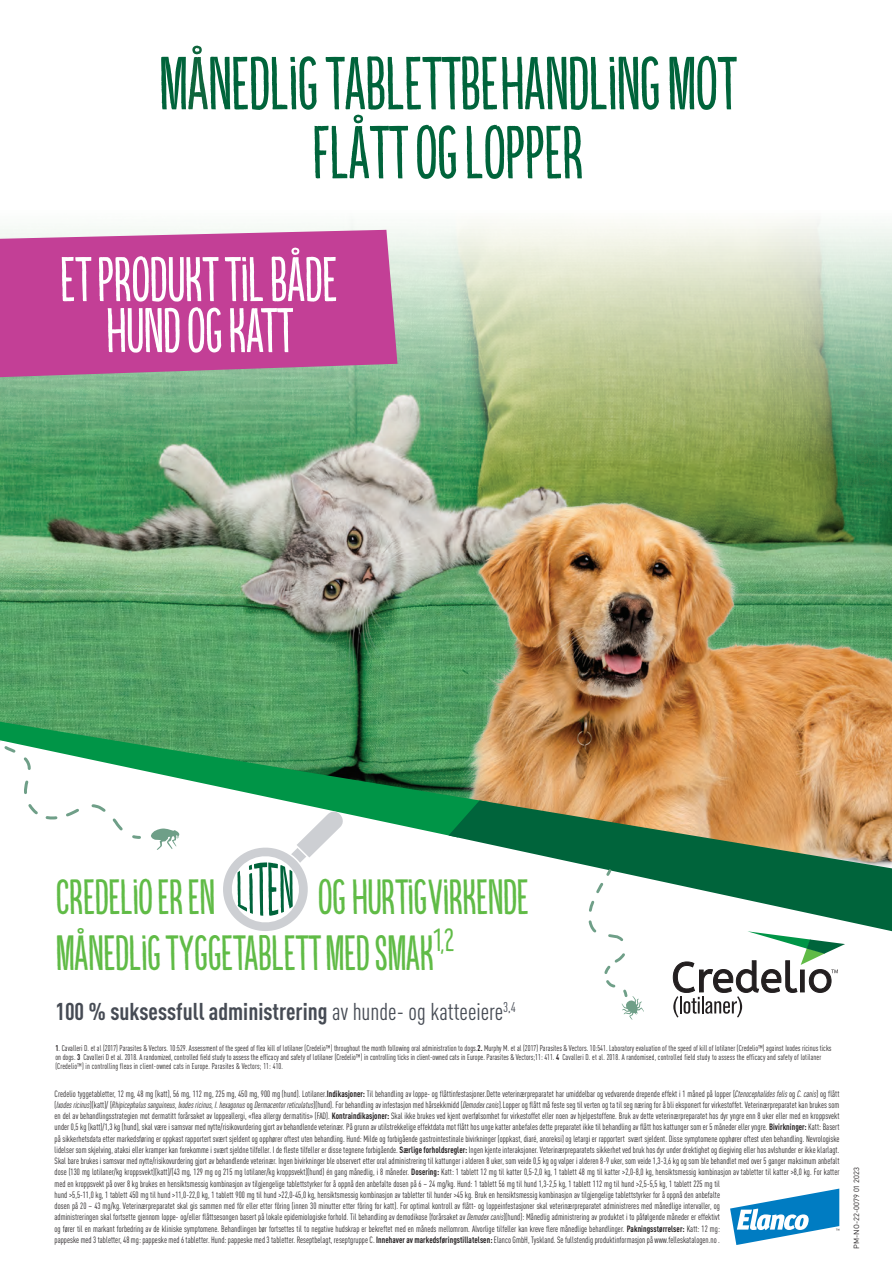
<style>
.page{position:relative;width:892px;height:1262px;background:#fff}
.page>*{position:absolute;margin:0;border:0;box-sizing:border-box;transform-origin:0 0}
.t1{font:75px/69px "Kikster";color:#00643b;text-align:center}
.t2{font:63px/51px "Kikster";color:#fff;text-align:center}
.t3{font:49.5px/55.5px "Kikster";color:#60bb46}
.t4{font:700 condensed 24px "DINOT";color:#464b54}
.t5{font:condensed 9px/11.2px "DINOT";letter-spacing:.005em;color:#231f20;scale:.95 1}
.t6{font:condensed 8.25px/9px "DINOT";letter-spacing:.005em;color:#231f20;scale:.95 1}
.t7{font:7.5px "DINOT";color:#231f20}
.s1{color:#0e653c}
.s2{font-weight:400}
.s3{font-weight:700}
.s4{font-style:italic}
</style>
<div class="page">
<img style="left:0;top:219px;width:892px;height:501px">
<img style="left:370px;top:457px;width:522px;height:281px">
<svg style="left:489px;top:738px;width:403px;height:493px"></svg>
<svg style="left:143px;top:720px;width:346px;height:116px"></svg>
<svg style="left:449px;top:800px;width:443px;height:131px"></svg>
<svg style="left:672px;top:931px;width:173px;height:87px"></svg>
<svg style="left:0;top:230px;width:397px;height:148px;background:#c14c99"></svg>
<svg style="left:151px;top:828px;width:28px;height:22px"></svg>
<svg style="left:0;top:718px;width:143px;height:121px"></svg>
<svg style="left:587px;top:867px;width:57px;height:153px"></svg>
<svg style="left:730px;top:1189px;width:109px;height:56px"></svg>
<svg style="left:223px;top:812px;width:120px;height:119px"></svg>
<h1 class="t1" style="left:160px;top:46px;width:579px">M<span class="s1">Å</span>NEDLIG TABLETTBEHANDLING MOT<br>FLÅTT OG LOPPER</h1>
<h2 class="t2" style="left:61px;top:252px;width:278px">ET PRODUKT TIL BÅDE<br>HUND OG KATT</h2>
<h3 class="t3" style="left:56px;top:868px;width:160px">CREDELIO ER EN</h3>
<h3 class="t3" style="left:56px;top:868px;width:474px;text-indent:262px">OG HURTIGVIRKENDE<br>MÅNEDLIG TYGGETABLETT MED SMAK<sup>1,2</sup></h3>
<h3 class="t4" style="left:55px;top:997px;width:462px">100 % suksessfull administrering <span class="s2">av hunde- og katteeiere</span><sup>3,4</sup></h3>
<p class="t6" style="left:55px;top:1043px;width:818px"><span class="s3">1</span>. Cavalleri D. et al (2017) Parasites &amp; Vectors. 10:529. Assessment of the speed of flea kill of lotilaner (Credelio™) throughout the month following oral administration to dogs.<span class="s3">2.</span> Murphy M. et al (2017) Parasites &amp; Vectors. 10:541. Laboratory evaluation of the speed of kill of lotilaner (Credelio™) against Ixodes ricinus ticks on dogs. <span class="s3">3</span> Cavalleri D et al. 2018. A randomized, controlled field study to assess the efficacy and safety of lotilaner (Credelio™) in controlling ticks in client-owned cats in Europe. Parasites &amp; Vectors;11: 411. <span class="s3">4</span> Cavalleri D. et al. 2018. A randomised, controlled field study to assess the efficacy and safety of lotilaner (Credelio™) in controlling fleas in client-owned cats in Europe. Parasites &amp; Vectors; 11: 410.</p>
<p class="t5" style="left:55px;top:1088px;width:828px">Credelio tyggetabletter, 12 mg, 48 mg (katt), 56 mg, 112 mg, 225 mg, 450 mg, 900 mg (hund). Lotilaner.<span class="s3">Indikasjoner:</span> Til behandling av loppe- og flåttinfestasjoner.Dette veterinærpreparatet har umiddelbar og vedvarende drepende effekt i 1 måned på lopper (<span class="s4">Ctenocephalides felis</span> og <span class="s4">C. canis</span>) og flått (<span class="s4">Ixodes ricinus</span>)(katt)/ (<span class="s4">Rhipicephalus sanguineus, Ixodes ricinus, I. hexagonus</span> og <span class="s4">Dermacentor reticulatus</span>)(hund). For behandling av infestasjon med hårsekkmidd (<span class="s4">Demodex canis</span>).Lopper og flått må feste seg til verten og ta til seg næring for å bli eksponert for virkestoffet. Veterinærpreparatet kan brukes som en del av behandlingsstrategien mot dermatitt forårsaket av loppeallergi, «flea allergy dermatitis» (FAD). <span class="s3">Kontraindikasjoner:</span> Skal ikke brukes ved kjent overfølsomhet for virkestoffet eller noen av hjelpestoffene. Bruk av dette veterinærpreparatet hos dyr yngre enn 8 uker eller med en kroppsvekt under 0,5 kg (katt)/1,3 kg (hund), skal være i samsvar med nytte/risikovurdering gjort av behandlende veterinær. På grunn av utilstrekkelige effektdata mot flått hos unge katter anbefales dette preparatet ikke til behandling av flått hos kattunger som er 5 måneder eller yngre. <span class="s3">Bivirkninger:</span> Katt: Basert på sikkerhetsdata etter markedsføring er oppkast rapportert svært sjeldent og opphører oftest uten behandling. Hund: Milde og forbigående gastrointestinale bivirkninger (oppkast, diaré, anoreksi) og letargi er rapportert svært sjeldent. Disse symptomene opphører oftest uten behandling. Nevrologiske lidelser som skjelving, ataksi eller kramper kan forekomme i svært sjeldne tilfeller. I de fleste tilfeller er disse tegnene forbigående. <span class="s3">Særlige forholdsregler:</span> Ingen kjente interaksjoner. Veterinærpreparatets sikkerhet ved bruk hos dyr under drektighet og diegiving eller hos avlshunder er ikke klarlagt.<br>Skal bare brukes i samsvar med nytte/risikovurdering gjort av behandlende veterinær. Ingen bivirkninger ble observert etter oral administrering til kattunger i alderen 8 uker, som veide 0,5 kg og valper i alderen 8-9 uker, som veide 1,3-3,6 kg og som ble behandlet med over 5 ganger maksimum anbefalt dose (130 mg lotilaner/kg kroppsvekt)(katt)/(43 mg, 129 mg og 215 mg lotilaner/kg kroppsvekt)(hund) én gang månedlig, i 8 måneder. <span class="s3">Dosering:</span> Katt: 1 tablett 12 mg til katter 0,5-2,0 kg, 1 tablett 48 mg til katter &gt;2,0-8,0 kg, hensiktsmessig kombinasjon av tabletter til katter &gt;8,0 kg. For katter med en kroppsvekt på over 8 kg brukes en hensiktsmessig kombinasjon av tilgjengelige tablettstyrker for å oppnå den anbefalte dosen på 6 – 24 mg/kg. Hund: 1 tablett 56 mg til hund 1,3-2,5 kg, 1 tablett 112 mg til hund &gt;2,5-5,5 kg, 1 tablett 225 mg til<br>hund &gt;5,5-11,0 kg, 1 tablett 450 mg til hund &gt;11,0-22,0 kg, 1 tablett 900 mg til hund &gt;22,0-45,0 kg, hensiktsmessig kombinasjon av tabletter til hunder &gt;45 kg. Bruk en hensiktsmessig kombinasjon av tilgjengelige tablettstyrker for å oppnå den anbefalte<br>dosen på 20 – 43 mg/kg. Veterinærpreparatet skal gis sammen med fôr eller etter fôring (innen 30 minutter etter fôring for katt). For optimal kontroll av flått- og loppeinfestasjoner skal veterinærpreparatet administreres med månedlige intervaller, og<br>administreringen skal fortsette gjennom loppe- og/eller flåttsesongen basert på lokale epidemiologiske forhold. Til behandling av demodikose (forårsaket av <span class="s4">Demodex canis</span>)(hund): Månedlig administrering av produktet i to påfølgende måneder er effektivt<br>og fører til en markant forbedring av de kliniske symptomene. Behandlingen bør fortsettes til to negative hudskrap er bekreftet med en måneds mellomrom. Alvorlige tilfeller kan kreve flere månedlige behandlinger. <span class="s3">Pakningsstørrelser:</span> Katt: 12 mg:<br>pappeske med 3 tabletter, 48 mg: pappeske med 6 tabletter. Hund: pappeske med 3 tabletter. Reseptbelagt, reseptgruppe C. <span class="s3">Innehaver av markedsføringstillatelsen:</span> Elanco GmbH, Tyskland. Se fullstendig produktinformasjon på www.felleskatalogen.no .</p>
<p class="t7" style="left:852px;top:1249px;width:83px;rotate:-90deg">PM-NO-22-0079 01 2023</p>
</div>
